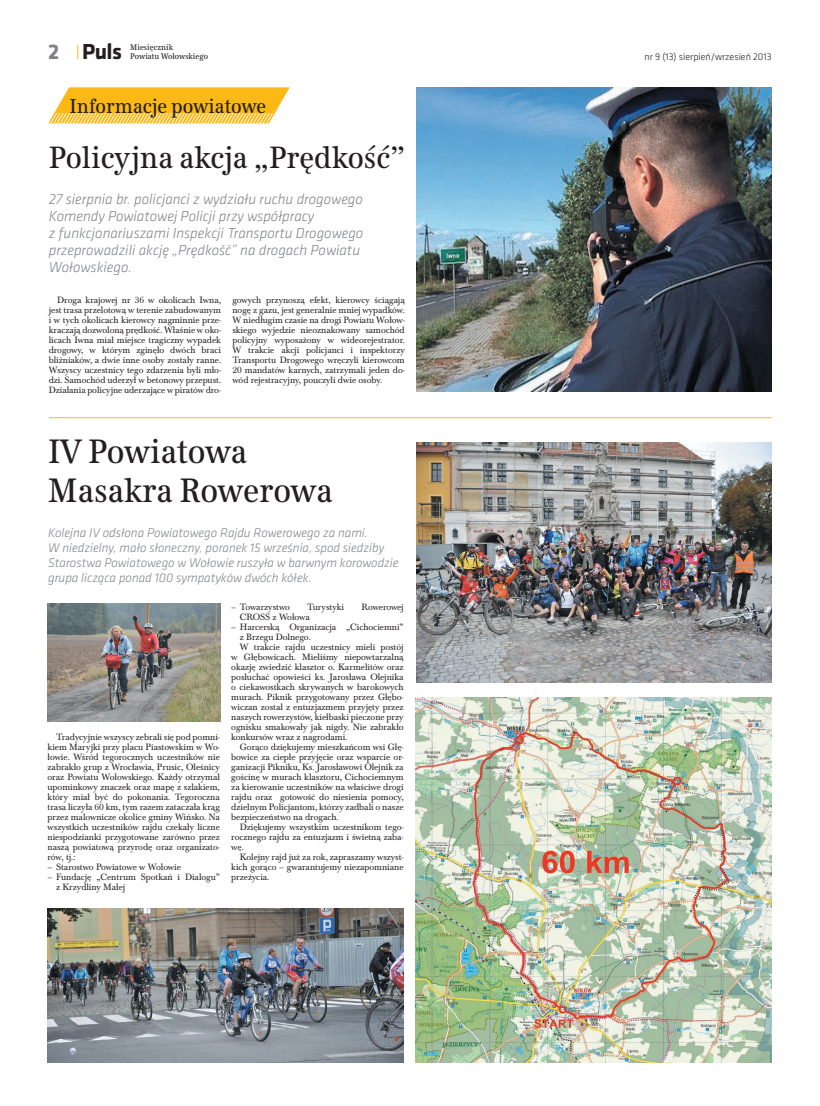
<style>
.page{position:relative;width:820px;height:1106px;background:#fff}
.page>*{position:absolute;margin:0;border:0;box-sizing:border-box;transform-origin:0 0}
.t1{font:35.2px/39.6px "URW Antiqua TOT Reg Con";color:#231f20}
.t2{font:32px "URW Antiqua TOT Reg Con";color:#231f20}
.t3{font:700 22.5px "Klavika";color:#231f20}
.t4{font:700 22px "Klavika";color:#808285}
.t5{font:21px "URW Antiqua TOT Reg Con";color:#231f20}
.t6{font:italic 300 15px/17px "Klavika";color:#808285}
.t7{font:italic 300 13px/15px "Klavika";color:#808285}
.t8{font:300 10px "Klavika";color:#231f20}
.t9{font:9.5px/10px "Baskerville TOT";letter-spacing:-.005em;color:#231f20;text-align:justify}
.t10{font:8.5px "URW Antiqua TOT Reg Con";color:#231f20}
</style>
<div class="page">
<svg style="left:77px;top:45px;width:1px;height:14px"></svg>
<hr style="left:49px;top:417px;width:722px;height:1px;background:#fcb814">
<img style="left:415px;top:697px;width:355px;height:365px">
<img style="left:416px;top:88px;width:354px;height:304px">
<svg style="left:48px;top:87px;width:241px;height:37px"></svg>
<img style="left:416px;top:442px;width:355px;height:241px">
<img style="left:48px;top:909px;width:355px;height:153px">
<img style="left:48px;top:603px;width:172px;height:118px">
<h3 class="t3" style="left:82px;top:36px;width:41px">Puls</h3>
<p class="t10" style="left:130px;top:52px;width:79px">Powiatu Wołowskiego</p>
<p class="t10" style="left:130px;top:42px;width:44px">Miesięcznik</p>
<h3 class="t4" style="left:48px;top:36px;width:13px">2</h3>
<p class="t8" style="left:644px;top:50px;width:129px">nr 9 (13) sierpień/wrzesień 2013</p>
<h3 class="t5" style="left:70px;top:94px;width:198px">Informacje powiatowe</h3>
<h2 class="t2" style="left:49px;top:140px;width:358px">Policyjna akcja „Prędkość”</h2>
<h3 class="t6" style="left:49px;top:190px;width:316px">27 sierpnia br. policjanci z wydziału ruchu drogowego Komendy Powiatowej Policji przy współpracy<br>z funkcjonariuszami Inspekcji Transportu Drogowego przeprowadzili akcję „Prędkość” na drogach Powiatu Wołowskiego.</h3>
<p class="t9" style="left:49px;top:295px;width:174px;text-indent:9px">Droga krajowej nr 36 w okolicach Iwna, jest trasa przelotową w terenie zabudowanym i w tych okolicach kierowcy nagminnie prze&shy;kraczają dozwoloną prędkość. Właśnie w oko&shy;licach Iwna miał miejsce tragiczny wypadek drogowy, w którym zginęło dwóch braci bliźniaków, a dwie inne osoby zostały ranne.<br>Wszyscy uczestnicy tego zdarzenia byli mło&shy;dzi. Samochód uderzył w betonowy przepust.<br>Działania policyjne uderzające w piratów dro-</p>
<p class="t9" style="left:232px;top:295px;width:174px">gowych przynoszą efekt, kierowcy ściągają nogę z gazu, jest generalnie mniej wypadków.<br>W niedługim czasie na drogi Powiatu Wołow&shy;skiego wyjedzie nieoznakowany samochód policyjny wyposażony w wideorejestrator.<br>W trakcie akcji policjanci i inspektorzy Transportu Drogowego wręczyli kierowcom 20 mandatów karnych, zatrzymali jeden do&shy;wód rejestracyjny, pouczyli dwie osoby.</p>
<h1 class="t1" style="left:48px;top:431px;width:286px">IV Powiatowa<br>Masakra Rowerowa</h1>
<h3 class="t7" style="left:48px;top:525px;width:352px">Kolejna IV odsłona Powiatowego Rajdu Rowerowego za nami.<br>W niedzielny, mało słoneczny, poranek 15 września, spod siedziby Starostwa Powiatowego w Wołowie ruszyła w barwnym korowodzie grupa licząca ponad 100 sympatyków dwóch kółek.</h3>
<p class="t9" style="left:48px;top:731px;width:174px;text-indent:9px">Tradycyjnie wszyscy zebrali się pod pomni&shy;kiem Maryjki przy placu Piastowskim w Wo&shy;łowie. Wśród tegorocznych uczestników nie zabrakło grup z Wrocławia, Prusic, Oleśnicy oraz Powiatu Wołowskiego. Każdy otrzymał upominkowy znaczek oraz mapę z szlakiem, który miał być do pokonania. Tegoroczna trasa liczyła 60 km, tym razem zataczała krąg przez malownicze okolice gminy Wińsko. Na wszystkich uczestników rajdu czekały liczne niespodzianki przygotowane zarówno przez naszą powiatową przyrodę oraz organizato&shy;rów, tj.:</p>
<p class="t9" style="left:48px;top:861px;width:135px">– Starostwo Powiatowe w Wołowie</p>
<p class="t9" style="left:56px;top:871px;width:165px;text-indent:-9px">– Fundację „Centrum Spotkań i Dialogu” z Krzydliny Małej</p>
<p class="t9" style="left:231px;top:602px;width:60px">– Towarzystwo</p>
<p class="t9" style="left:307px;top:602px;width:38px">Turystyki</p>
<p class="t9" style="left:361px;top:602px;width:44px">Rowerowej</p>
<p class="t9" style="left:240px;top:612px;width:72px">CROSS z Wołowa</p>
<p class="t9" style="left:231px;top:622px;width:174px">– Harcerską Organizacja „Cichociemni”</p>
<p class="t9" style="left:240px;top:632px;width:72px">z Brzegu Dolnego.</p>
<p class="t9" style="left:240px;top:642px;width:165px">W trakcie rajdu uczestnicy mieli postój</p>
<p class="t9" style="left:231px;top:652px;width:174px">w Głębowicach. Mieliśmy niepowtarzalną</p>
<p class="t9" style="left:231px;top:662px;width:174px">okazję zwiedzić klasztor o. Karmelitów oraz</p>
<p class="t9" style="left:231px;top:672px;width:174px">posłuchać opowieści ks. Jarosława Olejnika</p>
<p class="t9" style="left:231px;top:682px;width:174px">o ciekawostkach skrywanych w barokowych</p>
<p class="t9" style="left:231px;top:692px;width:174px">murach. Piknik przygotowany przez Głębo-</p>
<p class="t9" style="left:231px;top:702px;width:174px">wiczan został z entuzjazmem przyjęty przez</p>
<p class="t9" style="left:231px;top:712px;width:174px">naszych rowerzystów, kiełbaski pieczone przy</p>
<p class="t9" style="left:231px;top:722px;width:174px">ognisku smakowały jak nigdy. Nie zabrakło</p>
<p class="t9" style="left:231px;top:732px;width:117px">konkursów wraz z nagrodami.</p>
<p class="t9" style="left:240px;top:742px;width:165px">Gorąco dziękujemy mieszkańcom wsi Głę-</p>
<p class="t9" style="left:231px;top:752px;width:174px">bowice za ciepłe przyjęcie oraz wsparcie or-</p>
<p class="t9" style="left:231px;top:762px;width:174px">ganizacji Pikniku, Ks. Jarosławowi Olejnik za</p>
<p class="t9" style="left:231px;top:772px;width:174px">gościnę w murach klasztoru, Cichociemnym</p>
<p class="t9" style="left:231px;top:782px;width:174px">za kierowanie uczestników na właściwe drogi</p>
<p class="t9" style="left:231px;top:792px;width:174px">rajdu oraz gotowość do niesienia pomocy,</p>
<p class="t9" style="left:231px;top:802px;width:174px">dzielnym Policjantom, którzy zadbali o nasze</p>
<p class="t9" style="left:231px;top:812px;width:109px">bezpieczeństwo na drogach.</p>
<p class="t9" style="left:240px;top:822px;width:165px">Dziękujemy wszystkim uczestnikom tego-</p>
<p class="t9" style="left:231px;top:832px;width:174px">rocznego rajdu za entuzjazm i świetną zaba-</p>
<p class="t9" style="left:231px;top:842px;width:14px">wę.</p>
<p class="t9" style="left:240px;top:852px;width:165px">Kolejny rajd już za rok, zapraszamy wszyst-</p>
<p class="t9" style="left:231px;top:862px;width:174px">kich gorąco – gwarantujemy niezapomniane</p>
<p class="t9" style="left:231px;top:872px;width:40px">przeżycia.</p>
</div>
